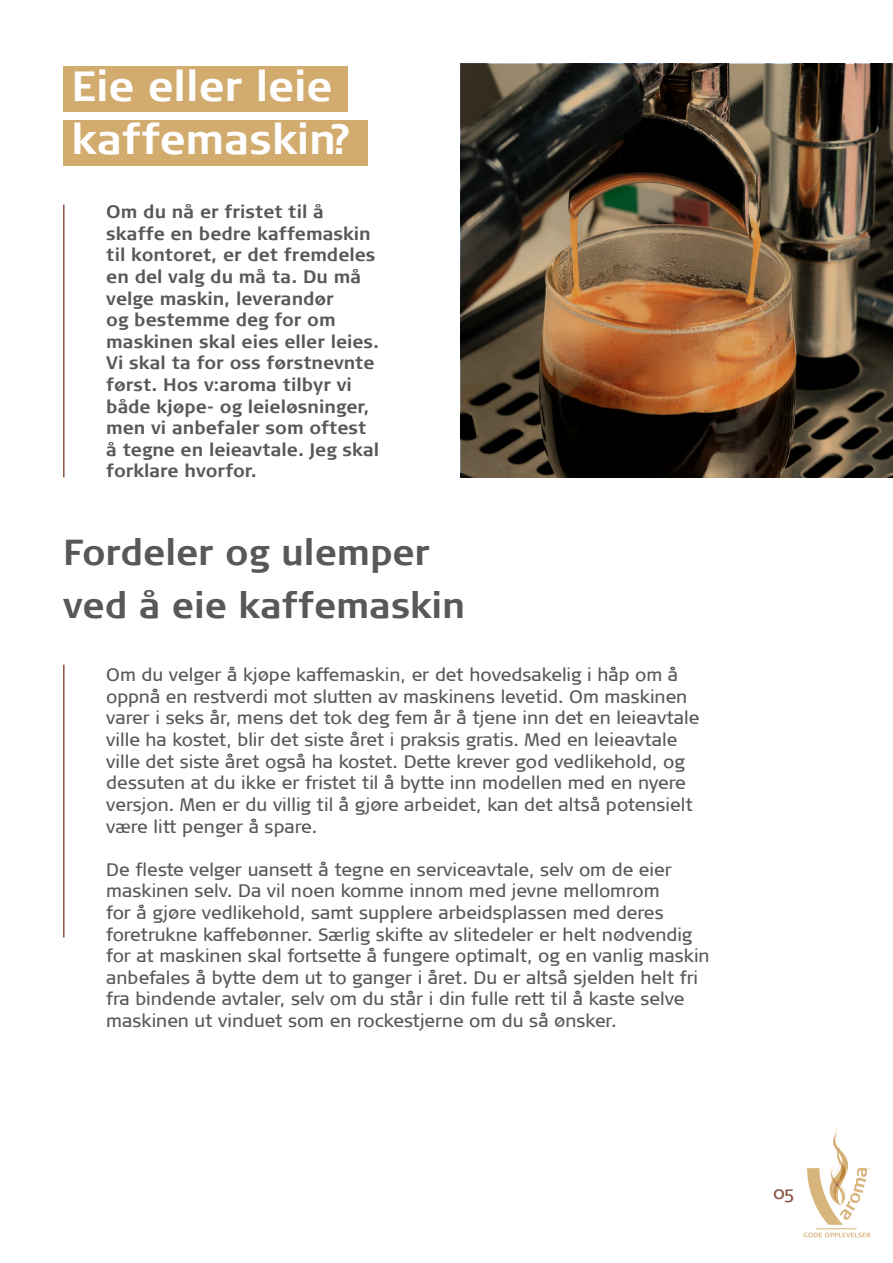
<style>
.page{position:relative;width:893px;height:1263px;background:#fff}
.page>*{position:absolute;margin:0;border:0;box-sizing:border-box;transform-origin:0 0}
.t1{font:700 42px "Signa";color:#fff}
.t2{font:700 36px "Signa";color:#57585a}
.t3{font:18px/21.6px "Signa Normal";color:#57585a}
.t4{font:700 18px/21.6px "Signa";color:#57585a}
.t5{font:18px "Signa Normal";color:#895240}
</style>
<div class="page">
<div style="left:64px;top:120px;width:304px;height:45px;background:#d2ac6f"></div>
<div style="left:64px;top:66px;width:284px;height:46px;background:#d2ac6f"></div>
<hr style="left:63px;top:205px;width:2px;height:272px;background:#895240">
<hr style="left:63px;top:665px;width:2px;height:272px;background:#895240">
<img style="left:461px;top:64px;width:432px;height:413px">
<svg style="left:803px;top:1232px;width:67px;height:5px"></svg>
<hr style="left:816px;top:1228px;width:41px;height:1px;background:#d7b57c">
<svg style="left:807px;top:1126px;width:63px;height:99px"></svg>
<p class="t1" style="left:72px;top:62px;width:262px">Eie eller leie</p>
<p class="t1" style="left:72px;top:115px;width:282px">kaffemaskin?</p>
<p class="t4" style="left:106px;top:201px;width:274px">Om du nå er fristet til å skaffe en bedre kaffemaskin til kontoret, er det fremdeles en del valg du må ta. Du må velge maskin, leverandør<br>og bestemme deg for om maskinen skal eies eller leies.<br>Vi skal ta for oss førstnevnte først. Hos v:aroma tilbyr vi både kjøpe- og leieløsninger, men vi anbefaler som oftest å tegne en leieavtale. Jeg skal forklare hvorfor.</p>
<p class="t2" style="left:63px;top:531px;width:368px">Fordeler og ulemper</p>
<p class="t2" style="left:63px;top:584px;width:404px">ved å eie kaffemaskin</p>
<p class="t3" style="left:106px;top:664px;width:595px">Om du velger å kjøpe kaffemaskin, er det hovedsakelig i håp om å oppnå en restverdi mot slutten av maskinens levetid. Om maskinen varer i seks år, mens det tok deg fem år å tjene inn det en leieavtale ville ha kostet, blir det siste året i praksis gratis. Med en leieavtale ville det siste året også ha kostet. Dette krever god vedlikehold, og dessuten at du ikke er fristet til å bytte inn modellen med en nyere versjon. Men er du villig til å gjøre arbeidet, kan det altså potensielt være litt penger å spare.</p>
<p class="t3" style="left:106px;top:859px;width:605px">De fleste velger uansett å tegne en serviceavtale, selv om de eier maskinen selv. Da vil noen komme innom med jevne mellomrom<br>for å gjøre vedlikehold, samt supplere arbeidsplassen med deres foretrukne kaffebønner. Særlig skifte av slitedeler er helt nødvendig for at maskinen skal fortsette å fungere optimalt, og en vanlig maskin anbefales å bytte dem ut to ganger i året. Du er altså sjelden helt fri fra bindende avtaler, selv om du står i din fulle rett til å kaste selve maskinen ut vinduet som en rockestjerne om du så ønsker.</p>
<p class="t5" style="left:773px;top:1182px;width:23px">0٣5</p>
</div>
